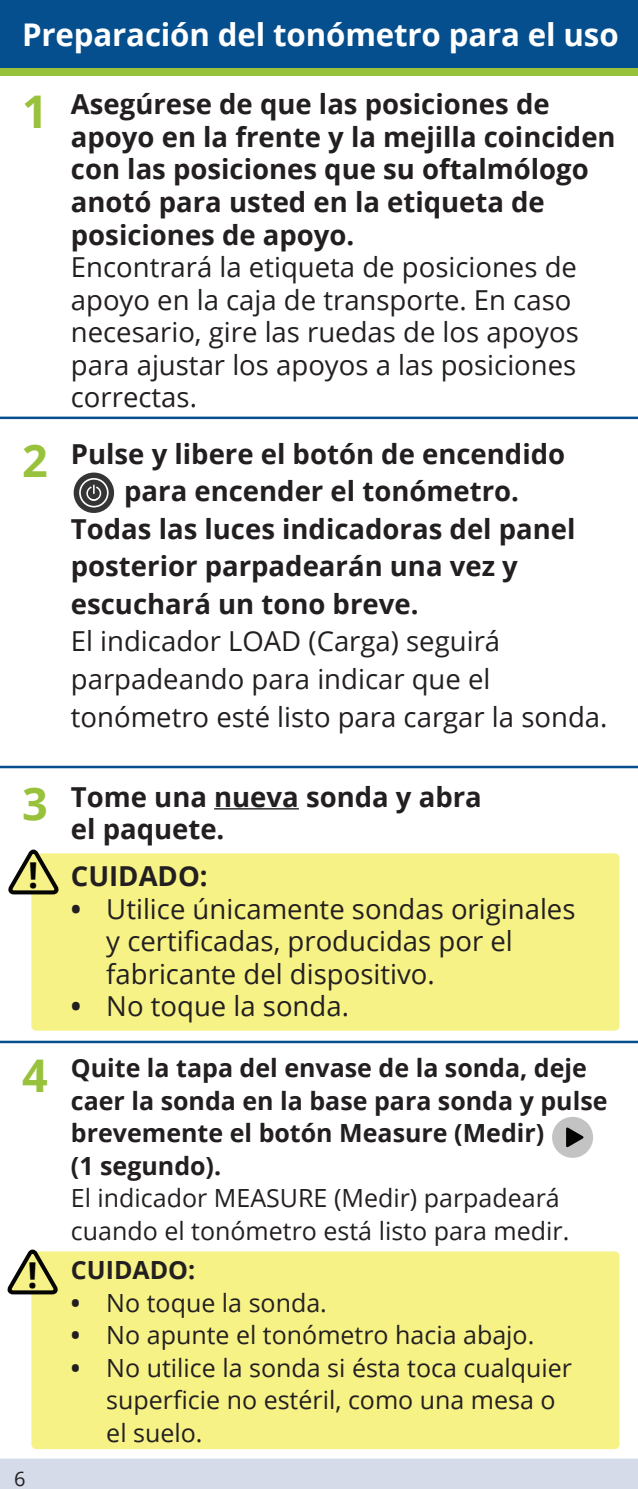
<style>
.page{position:relative;width:638px;height:1489px;background:#fff}
.page>*{position:absolute;margin:0;border:0;box-sizing:border-box;transform-origin:0 0}
.t1{font:700 45px "Open Sans";color:#98c13c}
.t2{font:700 35.75px "Open Sans";color:#050504}
.t3{font:700 31.25px "Open Sans";letter-spacing:-.005em;color:#fff}
.t4{font:27.5px/32.5px "Open Sans";color:#231f20}
.t5{font:700 27.5px/32.5px "Open Sans";color:#231f20}
.t6{font:25px/32.5px "Open Sans";color:#231f20}
.t7{font:700 25px/32.5px "Open Sans";color:#231f20}
.t8{font:20px "Open Sans";color:#231f20}
.s1{font-weight:700}
</style>
<div class="page">
<div style="left:0;top:1458px;width:638px;height:30px;background:#d6dbea"></div>
<div style="left:0;top:0;width:638px;height:68px;background:#064f8e"></div>
<div style="left:0;top:68px;width:638px;height:8px;background:#98c13c"></div>
<div style="left:31px;top:1251px;width:588px;height:197px;background:#f6f286;border-radius:5px"></div>
<div style="left:31px;top:853px;width:588px;height:177px;background:#f6f286;border-radius:5px"></div>
<hr style="left:0;top:765px;width:638px;height:3px;background:#064f8e">
<hr style="left:0;top:1040px;width:638px;height:3px;background:#064f8e">
<hr style="left:0;top:416px;width:638px;height:3px;background:#064f8e">
<svg style="left:73px;top:472px;width:41px;height:41px"></svg>
<hr style="left:214px;top:808px;width:85px;height:1px;background:#231f20">
<svg style="left:8px;top:849px;width:51px;height:45px"></svg>
<svg style="left:552px;top:1117px;width:41px;height:41px"></svg>
<svg style="left:7px;top:1249px;width:51px;height:45px"></svg>
<p class="t3" style="left:22px;top:13px;width:598px">Preparación del tonómetro para el uso</p>
<p class="t5" style="left:71px;top:87px;width:546px">Asegúrese de que las posiciones de apoyo en la frente y la mejilla coinciden con las posiciones que su oftalmólogo anotó para usted en la etiqueta de posiciones de apoyo.</p>
<p class="t4" style="left:71px;top:250px;width:509px">Encontrará la etiqueta de posiciones de apoyo en la caja de transporte. En caso necesario, gire las ruedas de los apoyos para ajustar los apoyos a las posiciones correctas.</p>
<h1 class="t1" style="left:22px;top:80px;width:27px">1</h1>
<h1 class="t1" style="left:22px;top:429px;width:27px">2</h1>
<h1 class="t1" style="left:22px;top:772px;width:27px">3</h1>
<h2 class="t2" style="left:28px;top:849px;width:12px">!</h2>
<h1 class="t1" style="left:22px;top:1044px;width:27px">4</h1>
<h2 class="t2" style="left:27px;top:1249px;width:12px">!</h2>
<p class="t8" style="left:14px;top:1464px;width:13px">6</p>
<p class="t5" style="left:71px;top:437px;width:496px">Pulse y libere el botón de encendido</p>
<p class="t5" style="left:124px;top:474px;width:396px">para encender el tonómetro.</p>
<p class="t5" style="left:71px;top:512px;width:506px">Todas las luces indicadoras del panel</p>
<p class="t5" style="left:71px;top:549px;width:448px">posterior parpadearán una vez y</p>
<p class="t5" style="left:71px;top:587px;width:349px">escuchará un tono breve.</p>
<p class="t4" style="left:71px;top:622px;width:538px;line-height:37.5px">El indicador LOAD (Carga) seguirá parpadeando para indicar que el tonómetro esté listo para cargar la sonda.</p>
<p class="t5" style="left:71px;top:779px;width:412px">Tome una nueva sonda y abra el paquete.</p>
<p class="t5" style="left:71px;top:859px;width:138px">CUIDADO:</p>
<p class="t4" style="left:106px;top:891px;width:471px;text-indent:-35px"><span class="s1">•</span> Utilice únicamente sondas originales y certificadas, producidas por el fabricante del dispositivo.</p>
<p class="t4" style="left:71px;top:989px;width:280px"><span class="s1">•</span> No toque la sonda.</p>
<p class="t7" style="left:71px;top:1051px;width:538px">Quite la tapa del envase de la sonda, deje caer la sonda en la base para sonda y pulse brevemente el botón Measure (Medir)<br>(1 segundo).</p>
<p class="t6" style="left:71px;top:1181px;width:500px">El indicador MEASURE (Medir) parpadeará cuando el tonómetro está listo para medir.</p>
<p class="t7" style="left:71px;top:1253px;width:126px">CUIDADO:</p>
<p class="t6" style="left:71px;top:1285px;width:257px"><span class="s1">•</span> No toque la sonda.</p>
<p class="t6" style="left:71px;top:1318px;width:465px"><span class="s1">•</span> No apunte el tonómetro hacia abajo.</p>
<p class="t6" style="left:106px;top:1350px;width:467px;text-indent:-35px"><span class="s1">•</span> No utilice la sonda si ésta toca cualquier superficie no estéril, como una mesa o el suelo.</p>
</div>
